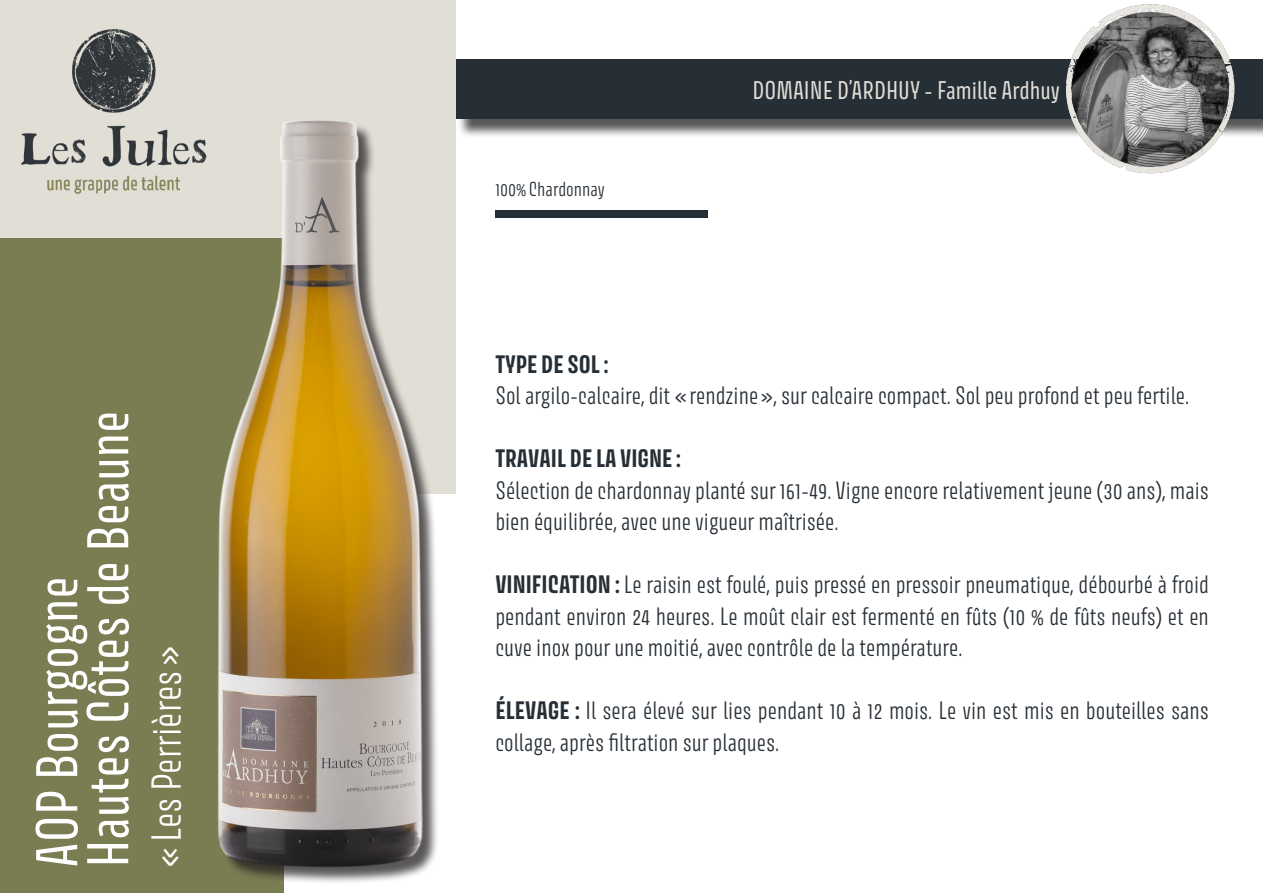
<style>
.page{position:relative;width:1263px;height:893px;background:#fff}
.page>*{position:absolute;margin:0;border:0;box-sizing:border-box;transform-origin:0 0}
.t1{font:52.5px "Avory I Latn";color:#fff}
.t2{font:300 37.5px "Avory I Latn";color:#fff}
.t3{font:22.95px "Avory I Latn";color:#e1ded6}
.t4{font:300 22.5px/31.5px "Avory I Latn";color:#272f36}
.t5{font:700 22.5px "Avory I Latn";color:#272f36}
.t6{font:300 18px "Avory I Latn";color:#272f36}
.s1{font-weight:700}
</style>
<div class="page">
<div style="left:458px;top:62px;width:805px;height:76px;background:#231f20;opacity:.75"></div>
<div style="left:455px;top:59px;width:808px;height:60px;background:#272f36"></div>
<div style="left:0;top:0;width:455px;height:494px;background:#e1ded6"></div>
<div style="left:0;top:238px;width:283px;height:655px;background:#7a7c52"></div>
<img style="left:21px;top:29px;width:186px;height:165px">
<div style="left:495px;top:211px;width:213px;height:7px;background:#272f36"></div>
<div style="left:220px;top:122px;width:220px;height:763px;background:#231f20;opacity:.75"></div>
<img style="left:217px;top:120px;width:205px;height:747px">
<img style="left:1065px;top:4px;width:170px;height:170px">
<img style="left:1072px;top:13px;width:156px;height:153px">
<p class="t1" style="left:75px;top:868px;width:458px;rotate:-90deg">Hautes Côtes de Beaune</p>
<p class="t1" style="left:24px;top:868px;width:293px;rotate:-90deg">AOP Bourgogne</p>
<p class="t2" style="left:143px;top:868px;width:224px;rotate:-90deg">« Les Perrières »</p>
<p class="t6" style="left:495px;top:177px;width:111px">100% Chardonnay</p>
<p class="t3" style="left:752px;top:76px;width:309px">DOMAINE D’ARDHUY - Famille Ardhuy</p>
<p class="t5" style="left:495px;top:349px;width:115px">TYPE DE SOL :</p>
<p class="t4" style="left:495px;top:380px;width:695px">Sol argilo-calcaire, dit « rendzine », sur calcaire compact. Sol peu profond et peu fertile.</p>
<p class="t5" style="left:495px;top:444px;width:187px">TRAVAIL DE LA VIGNE :</p>
<p class="t4" style="left:495px;top:474px;width:715px">Sélection de chardonnay planté sur 161-49. Vigne encore relativement jeune (30 ans), mais bien équilibrée, avec une vigueur maîtrisée.</p>
<p class="t4" style="left:495px;top:569px;width:715px;text-align:justify"><span class="s1">VINIFICATION :</span> Le raisin est foulé, puis pressé en pressoir pneumatique, débourbé à froid pendant environ 24 heures. Le moût clair est fermenté en fûts (10 % de fûts neufs) et en cuve inox pour une moitié, avec contrôle de la température.</p>
<p class="t4" style="left:495px;top:695px;width:715px"><span class="s1">ÉLEVAGE :</span> Il sera élevé sur lies pendant 10 à 12 mois. Le vin est mis en bouteilles sans collage, après filtration sur plaques.</p>
</div>
